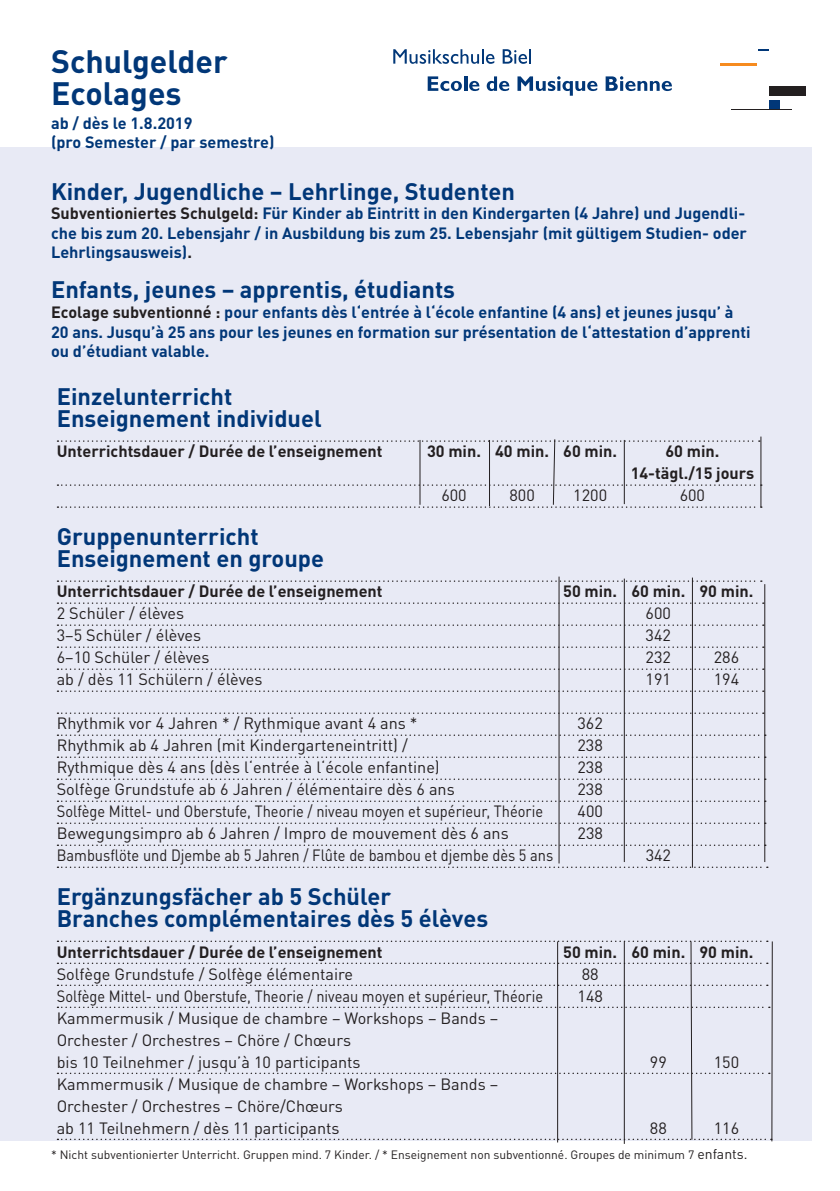
<style>
.page{position:relative;width:840px;height:1191px;background:#fff}
.page>*{position:absolute;margin:0;border:0;box-sizing:border-box;transform-origin:0 0}
.t1{font:700 32px/32px "DIN Pro";color:#013778}
.t2{font:700 23.6px/22px "DIN Pro";color:#013778}
.t3{font:16.2px/22px "DIN Pro";color:#231f20}
.t4{font:700 16.2px/19.6px "DIN Pro";color:#013778}
.t5{font:700 16.2px/22px "DIN Pro";color:#231f20;text-align:center}
.t6{font:16.2px "DIN Pro";color:#231f20;scale:.9 1}
.t7{font:12px "DIN Pro";color:#231f20}
.s1{color:#231f20}
.s2{font-size:14px}
</style>
<div class="page">
<div style="left:0;top:147px;width:811px;height:994px;background:#e8eaf5"></div>
<svg style="left:393px;top:49px;width:101px;height:15px"></svg>
<svg style="left:502px;top:49px;width:28px;height:15px"></svg>
<svg style="left:427px;top:76px;width:34px;height:15px"></svg>
<svg style="left:464px;top:76px;width:3px;height:15px"></svg>
<svg style="left:469px;top:81px;width:10px;height:10px"></svg>
<svg style="left:486px;top:76px;width:23px;height:15px"></svg>
<svg style="left:517px;top:76px;width:80px;height:20px"></svg>
<svg style="left:605px;top:76px;width:66px;height:15px"></svg>
<div style="left:768px;top:100px;width:11px;height:10px;background:#013778"></div>
<div style="left:768px;top:86px;width:37px;height:10px;background:#231f20"></div>
<hr style="left:719px;top:63px;width:37px;height:3px;background:#f68b1f">
<hr style="left:730px;top:110px;width:60px;height:1px;background:#231f20">
<svg style="left:57px;top:580px;width:704px;height:2px"></svg>
<svg style="left:57px;top:602px;width:706px;height:2px"></svg>
<svg style="left:57px;top:624px;width:706px;height:2px"></svg>
<svg style="left:57px;top:646px;width:706px;height:2px"></svg>
<svg style="left:57px;top:668px;width:706px;height:2px"></svg>
<svg style="left:57px;top:690px;width:706px;height:2px"></svg>
<svg style="left:57px;top:712px;width:706px;height:2px"></svg>
<svg style="left:57px;top:734px;width:703px;height:2px"></svg>
<svg style="left:57px;top:756px;width:703px;height:2px"></svg>
<svg style="left:57px;top:778px;width:703px;height:2px"></svg>
<svg style="left:57px;top:800px;width:703px;height:2px"></svg>
<svg style="left:57px;top:822px;width:703px;height:2px"></svg>
<svg style="left:57px;top:844px;width:703px;height:2px"></svg>
<svg style="left:57px;top:866px;width:710px;height:2px"></svg>
<hr style="left:771px;top:941px;width:1px;height:200px;background:#231f20">
<svg style="left:57px;top:940px;width:714px;height:200px"></svg>
<hr style="left:623px;top:941px;width:1px;height:202px;background:#231f20">
<hr style="left:557px;top:941px;width:1px;height:201px;background:#231f20">
<hr style="left:760px;top:436px;width:1px;height:71px;background:#231f20">
<svg style="left:57px;top:438px;width:704px;height:70px"></svg>
<hr style="left:489px;top:440px;width:1px;height:66px;background:#231f20">
<hr style="left:419px;top:440px;width:1px;height:65px;background:#231f20">
<hr style="left:764px;top:584px;width:1px;height:278px;background:#231f20">
<hr style="left:691px;top:577px;width:1px;height:290px;background:#231f20">
<hr style="left:623px;top:578px;width:1px;height:284px;background:#231f20">
<hr style="left:558px;top:576px;width:1px;height:287px;background:#231f20">
<h1 class="t1" style="left:51px;top:41px;width:178px">Schulgelder<br>Ecolages</h1>
<p class="t4" style="left:51px;top:111px;width:225px">ab / dès le 1.8.2019<br>(pro Semester / par semestre)</p>
<h2 class="t2" style="left:51px;top:177px;width:465px">Kinder, Jugendliche – Lehrlinge, Studenten</h2>
<p class="t4" style="left:51px;top:201px;width:697px;text-align:justify"><span class="s1">Subventioniertes Schulgeld:</span> Für Kinder ab Eintritt in den Kindergarten (4 Jahre) und Jugendli&shy;che bis zum 20. Lebensjahr / in Ausbildung bis zum 25. Lebensjahr (mit gültigem Studien- oder Lehrlingsausweis)<span class="s1">.</span></p>
<h2 class="t2" style="left:51px;top:276px;width:405px">Enfants, jeunes – apprentis, étudiants</h2>
<p class="t4" style="left:51px;top:300px;width:700px"><span class="s1">Ecolage subventionné :</span> pour enfants dès l‘entrée à l‘école enfantine (4 ans) et jeunes jusqu’ à<br>20 ans. Jusqu’à 25 ans pour les jeunes en formation sur présentation de l‘attestation d’apprenti ou d’étudiant valable.</p>
<h2 class="t2" style="left:57px;top:383px;width:266px">Einzelunterricht<br>Enseignement individuel</h2>
<p class="t5" style="left:57px;top:438px;width:327px">Unterrichtsdauer / Durée de l’enseignement</p>
<p class="t5" style="left:427px;top:438px;width:191px">30 min. 40 min. 60 min.</p>
<p class="t5" style="left:630px;top:438px;width:125px">60 min.<br>14-tägl./15 jours</p>
<p class="t3" style="left:441px;top:483px;width:27px">600</p>
<p class="t3" style="left:509px;top:483px;width:27px">800</p>
<p class="t3" style="left:573px;top:483px;width:35px">1200</p>
<p class="t3" style="left:679px;top:483px;width:27px">600</p>
<h2 class="t2" style="left:57px;top:523px;width:269px">Gruppenunterricht<br>Enseignement en groupe</h2>
<p class="t5" style="left:57px;top:578px;width:327px">Unterrichtsdauer / Durée de l’enseignement</p>
<p class="t5" style="left:563px;top:578px;width:191px">50 min. 60 min. 90 min.</p>
<p class="t3" style="left:57px;top:601px;width:129px">2 Schüler / élèves</p>
<p class="t3" style="left:645px;top:601px;width:27px">600</p>
<p class="t3" style="left:57px;top:623px;width:146px">3–5 Schüler / élèves</p>
<p class="t3" style="left:645px;top:623px;width:27px">342</p>
<p class="t3" style="left:57px;top:645px;width:154px">6–10 Schüler / élèves</p>
<p class="t3" style="left:645px;top:645px;width:27px">232</p>
<p class="t3" style="left:713px;top:645px;width:27px">286</p>
<p class="t3" style="left:57px;top:667px;width:207px">ab / dès 11 Schülern / élèves</p>
<p class="t3" style="left:645px;top:667px;width:27px">191</p>
<p class="t3" style="left:713px;top:667px;width:27px">194</p>
<p class="t3" style="left:57px;top:711px;width:362px">Rhythmik vor 4 Jahren * / Rythmique avant 4 ans *</p>
<p class="t3" style="left:577px;top:711px;width:27px">362</p>
<p class="t3" style="left:57px;top:733px;width:352px">Rhythmik ab 4 Jahren (mit Kindergarteneintritt) /</p>
<p class="t3" style="left:577px;top:733px;width:27px">238</p>
<p class="t3" style="left:57px;top:755px;width:384px">Rythmique dès 4 ans (dès l‘entrée à l‘école enfantine)</p>
<p class="t3" style="left:577px;top:755px;width:27px">238</p>
<p class="t3" style="left:57px;top:777px;width:399px">Solfège Grundstufe ab 6 Jahren / élémentaire dès 6 ans</p>
<p class="t3" style="left:577px;top:777px;width:27px">238</p>
<p class="t6" style="left:57px;top:799px;width:541px">Solfège Mittel- und Oberstufe, Theorie / niveau moyen et supérieur, Théorie</p>
<p class="t3" style="left:577px;top:799px;width:27px">400</p>
<p class="t3" style="left:57px;top:821px;width:453px">Bewegungsimpro ab 6 Jahren / Impro de mouvement dès 6 ans</p>
<p class="t3" style="left:577px;top:821px;width:27px">238</p>
<p class="t6" style="left:57px;top:843px;width:553px">Bambusflöte und Djembe ab 5 Jahren / Flûte de bambou et djembe dès 5 ans</p>
<p class="t3" style="left:645px;top:843px;width:27px">342</p>
<h2 class="t2" style="left:57px;top:883px;width:432px">Ergänzungsfächer ab 5 Schüler<br>Branches complémentaires dès 5 élèves</h2>
<p class="t5" style="left:57px;top:938px;width:327px">Unterrichtsdauer / Durée de l’enseignement</p>
<p class="t5" style="left:563px;top:938px;width:191px">50 min. 60 min. 90 min.</p>
<p class="t3" style="left:57px;top:961px;width:297px">Solfège Grundstufe / Solfège élémentaire</p>
<p class="t3" style="left:581px;top:961px;width:18px">88</p>
<p class="t6" style="left:57px;top:983px;width:541px">Solfège Mittel- und Oberstufe, Theorie / niveau moyen et supérieur, Théorie</p>
<p class="t3" style="left:577px;top:983px;width:27px">148</p>
<p class="t3" style="left:57px;top:1005px;width:443px">Kammermusik / Musique de chambre – Workshops – Bands –<br>Orchester / Orchestres – Chöre / Chœurs<br>bis 10 Teilnehmer / jusqu’à 10 participants</p>
<p class="t3" style="left:649px;top:1049px;width:18px">99</p>
<p class="t3" style="left:713px;top:1049px;width:27px">150</p>
<p class="t3" style="left:57px;top:1071px;width:443px">Kammermusik / Musique de chambre – Workshops – Bands –<br>Orchester / Orchestres – Chöre/Chœurs<br>ab 11 Teilnehmern / dès 11 participants</p>
<p class="t3" style="left:649px;top:1115px;width:18px">88</p>
<p class="t3" style="left:713px;top:1115px;width:27px">116</p>
<p class="t7" style="left:51px;top:1145px;width:697px">* Nicht subventionierter Unterricht. Gruppen mind. 7 Kinder. / * Enseignement non subventionné. Groupes de minimum 7 <span class="s2">enfants.</span></p>
</div>
